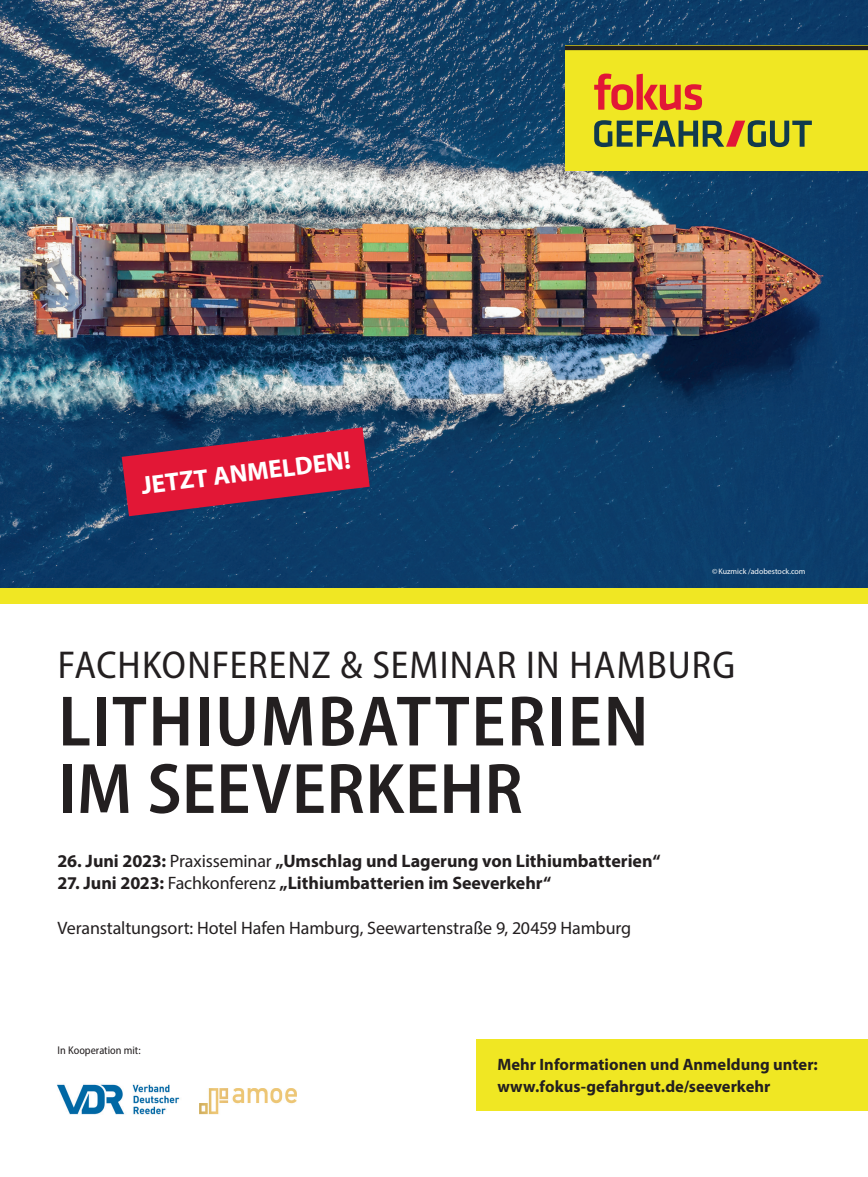
<style>
.page{position:relative;width:868px;height:1177px;background:#fff}
.page>*{position:absolute;margin:0;border:0;box-sizing:border-box;transform-origin:0 0}
.t1{font:600 semi-condensed 72px/67.5px "Myriad Pro";letter-spacing:.02em;color:#231f20}
.t2{font:semi-condensed 39px "Myriad Pro";letter-spacing:.025em;color:#231f20}
.t3{font:700 25.5px "Myriad Pro";color:#fff}
.t4{font:700 18px "Myriad Pro";color:#231f20}
.t5{font:18px "Myriad Pro";letter-spacing:-.01em;color:#231f20}
.t6{font:700 16.5px/22.5px "Myriad Pro";color:#231f20}
.t7{font:semi-condensed 11.25px "Myriad Pro";color:#231f20}
.t8{font:7.95px "Myriad Pro";color:#fff}
.s1{font-weight:400}
</style>
<div class="page">
<img style="left:0;top:0;width:868px;height:588px">
<div style="left:0;top:588px;width:868px;height:16px;background:#f0e723"></div>
<svg style="left:122px;top:427px;width:248px;height:89px;background:#992446"></svg>
<div style="left:476px;top:1039px;width:392px;height:72px;background:#f0e723"></div>
<div style="left:565px;top:46px;width:303px;height:125px;background:#f0e723"></div>
<svg style="left:594px;top:74px;width:108px;height:36px"></svg>
<svg style="left:594px;top:120px;width:217px;height:27px"></svg>
<hr style="left:565px;top:46px;width:303px;height:4px;background:#231f20">
<img style="left:57px;top:1084px;width:123px;height:31px">
<img style="left:199px;top:1088px;width:98px;height:26px">
<svg style="left:860px;top:0;width:8px;height:3px"></svg>
<h3 class="t3" style="left:139px;top:469px;width:212px;rotate:-7deg">JETZT ANMELDEN!</h3>
<p class="t8" style="left:712px;top:567px;width:95px">© Kuzmick /adobestock.com</p>
<h2 class="t2" style="left:58px;top:641px;width:678px">FACHKONFERENZ &amp; SEMINAR IN HAMBURG</h2>
<h1 class="t1" style="left:58px;top:686px;width:591px">LITHIUMBATTERIEN<br>IM SEEVERKEHR</h1>
<p class="t4" style="left:58px;top:849px;width:604px">26. Juni 2023: <span class="s1">Praxisseminar</span> „Umschlag und Lagerung von Lithiumbatterien“</p>
<p class="t4" style="left:58px;top:872px;width:495px">27. Juni 2023: <span class="s1">Fachkonferenz</span> „Lithiumbatterien im Seeverkehr“</p>
<p class="t5" style="left:58px;top:917px;width:575px">Veranstaltungsort: Hotel Hafen Hamburg, Seewartenstraße 9, 20459 Hamburg</p>
<p class="t7" style="left:58px;top:1044px;width:85px">In Kooperation mit:</p>
<p class="t6" style="left:497px;top:1052px;width:322px">Mehr Informationen und Anmeldung unter: www.fokus-gefahrgut.de/seeverkehr</p>
</div>
